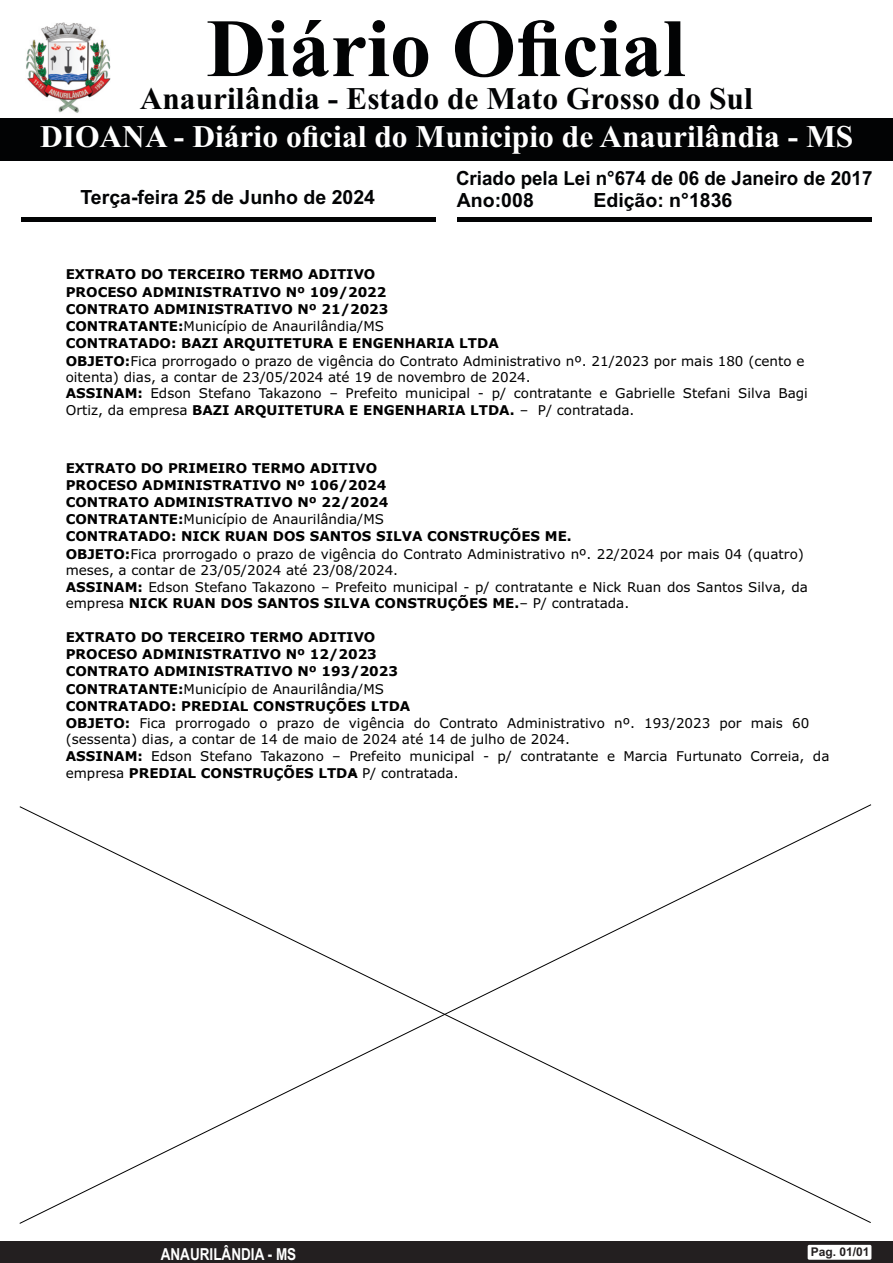
<style>
.page{position:relative;width:893px;height:1263px;background:#fff}
.page>*{position:absolute;margin:0;border:0;box-sizing:border-box;transform-origin:0 0}
.t1{font:700 82.5px "Times New Roman";color:#020304}
.t2{font:700 31.5px "Times New Roman";color:#fff}
.t3{font:700 31.5px "Times New Roman";color:#020304}
.t4{font:700 19.5px "Arial";color:#020304}
.t5{font:700 19.5px "Arial";color:#020304;scale:.96 1}
.t6{font:700 16.5px "Arial Narrow";color:#fff}
.t7{font:13.5px/17px "Verdana";color:#000}
.t8{font:700 12px "Arial";color:#231f20}
.s1{font-weight:700}
</style>
<div class="page">
<div style="left:0;top:1241px;width:893px;height:22px;background:#231f20"></div>
<div style="left:808px;top:1245px;width:63px;height:15px;background:#fff;border-radius:2px"></div>
<div style="left:0;top:118px;width:893px;height:43px;background:#020304"></div>
<hr style="left:21px;top:218px;width:415px;height:4px;background:#020304">
<hr style="left:457px;top:218px;width:415px;height:4px;background:#020304">
<img style="left:26px;top:23px;width:85px;height:90px">
<svg style="left:19px;top:804px;width:853px;height:420px"></svg>
<h1 class="t1" style="left:206px;top:20px;width:481px">Diário Oficial</h1>
<h2 class="t3" style="left:140px;top:87px;width:615px">Anaurilândia - Estado de Mato Grosso do Sul</h2>
<h2 class="t2" style="left:40px;top:126px;width:815px">DIOANA - Diário oficial do Municipio de Anaurilândia - MS</h2>
<h3 class="t5" style="left:456px;top:171px;width:435px">Criado pela Lei n°674 de 06 de Janeiro de 2017</h3>
<h3 class="t4" style="left:80px;top:189px;width:296px">Terça-feira 25 de Junho de 2024</h3>
<h3 class="t4" style="left:457px;top:193px;width:78px">Ano:008</h3>
<h3 class="t4" style="left:593px;top:193px;width:140px">Edição: n°1836</h3>
<p class="t7" style="left:66px;top:267px;width:744px"><span class="s1">EXTRATO DO TERCEIRO TERMO ADITIVO<br>PROCESO ADMINISTRATIVO Nº 109/2022<br>CONTRATO ADMINISTRATIVO Nº 21/2023<br>CONTRATANTE:</span>Município de Anaurilândia/MS<br><span class="s1">CONTRATADO: BAZI ARQUITETURA E ENGENHARIA LTDA<br>OBJETO:</span>Fica prorrogado o prazo de vigência do Contrato Administrativo nº. 21/2023 por mais 180 (cento e oitenta) dias, a contar de 23/05/2024 até 19 de novembro de 2024.<br><span class="s1">ASSINAM:</span> Edson Stefano Takazono – Prefeito municipal - p/ contratante e Gabrielle Stefani Silva Bagi Ortiz, da empresa <span class="s1">BAZI ARQUITETURA E ENGENHARIA LTDA.</span> – P/ contratada.</p>
<p class="t7" style="left:66px;top:460px;width:744px"><span class="s1">EXTRATO DO PRIMEIRO TERMO ADITIVO<br>PROCESO ADMINISTRATIVO Nº 106/2024<br>CONTRATO ADMINISTRATIVO Nº 22/2024<br>CONTRATANTE:</span>Município de Anaurilândia/MS<br><span class="s1">CONTRATADO: NICK RUAN DOS SANTOS SILVA CONSTRUÇÕES ME.<br>OBJETO:</span>Fica prorrogado o prazo de vigência do Contrato Administrativo nº. 22/2024 por mais 04 (quatro) meses, a contar de 23/05/2024 até 23/08/2024.<br><span class="s1">ASSINAM:</span> Edson Stefano Takazono – Prefeito municipal - p/ contratante e Nick Ruan dos Santos Silva, da empresa <span class="s1">NICK RUAN DOS SANTOS SILVA CONSTRUÇÕES ME.</span> – P/ contratada.</p>
<p class="t7" style="left:66px;top:630px;width:765px"><span class="s1">EXTRATO DO TERCEIRO TERMO ADITIVO<br>PROCESO ADMINISTRATIVO Nº 12/2023<br>CONTRATO ADMINISTRATIVO Nº 193/2023<br>CONTRATANTE:</span>Município de Anaurilândia/MS<br><span class="s1">CONTRATADO: PREDIAL CONSTRUÇÕES LTDA<br>OBJETO:</span> Fica prorrogado o prazo de vigência do Contrato Administrativo nº. 193/2023 por mais 60 (sessenta) dias, a contar de 14 de maio de 2024 até 14 de julho de 2024.<br><span class="s1">ASSINAM:</span> Edson Stefano Takazono – Prefeito municipal - p/ contratante e Marcia Furtunato Correia, da empresa <span class="s1">PREDIAL CONSTRUÇÕES LTDA</span>– P/ contratada.</p>
<p class="t6" style="left:161px;top:1241px;width:137px">ANAURILÂNDIA - MS</p>
<p class="t8" style="left:811px;top:1248px;width:60px">Pag. 01/01</p>
</div>
